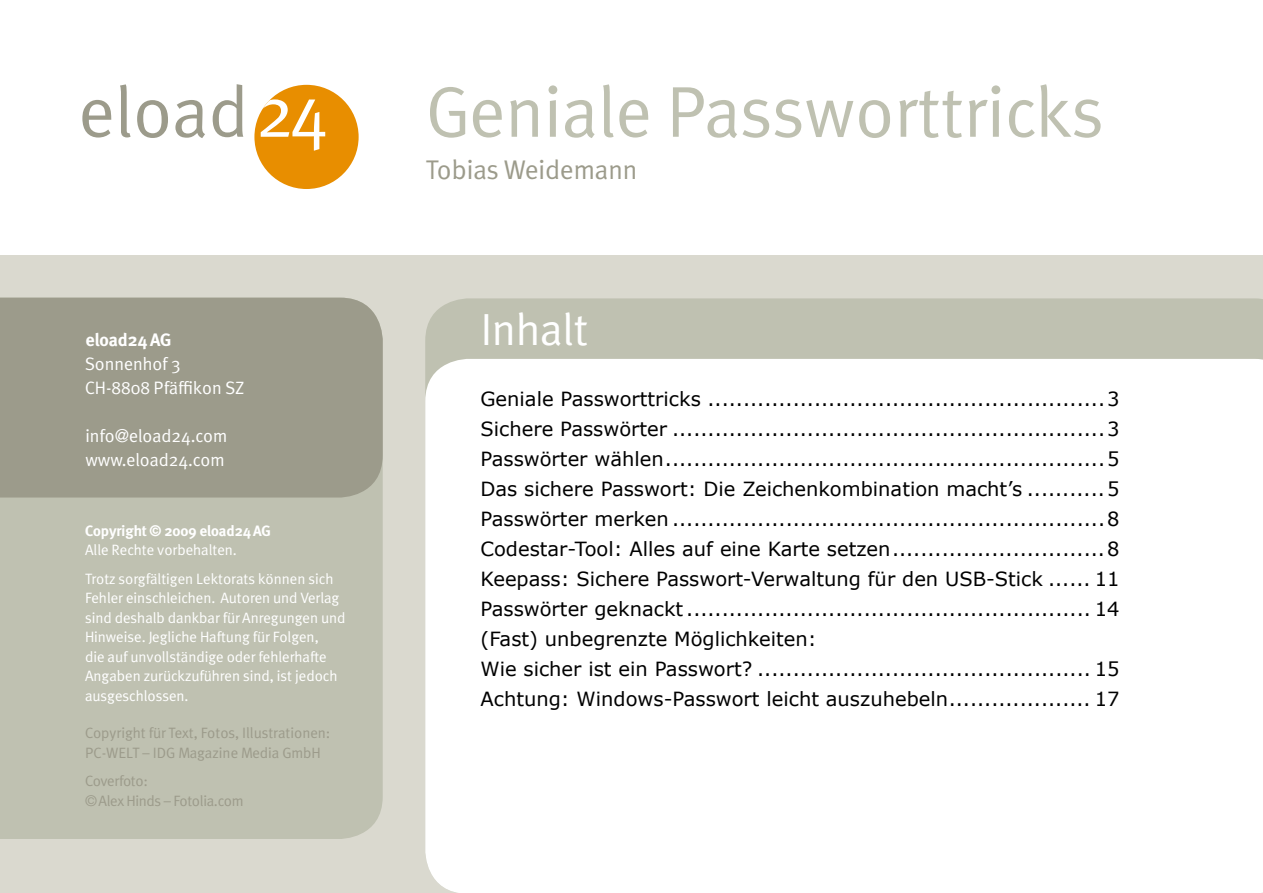
<style>
.page{position:relative;width:1263px;height:893px;background:#fff}
.page>*{position:absolute;margin:0;border:0;box-sizing:border-box;transform-origin:0 0}
.t1{font:72px "Meta";color:#bfc1b1}
.t2{font:72px "Meta";color:#9c9b8b}
.eload_Überschrift_I{font:45px "Meta";color:#fff}
.t3{font:27px "Meta";color:#9c9b8b}
.eload_Inhaltsverzei{font:19.5px "Verdana";color:#000}
.t4{font:18px "Meta";color:#fff}
.t5{font:700 18px "Meta";color:#fff}
.t6{font:15px/19.5px "Meta";color:#fff}
.t7{font:15px "Meta";color:#9c9b8b}
.t8{font:15px "Meta";letter-spacing:-.02em;color:#9c9b8b}
.t9{font:700 15px "Meta";color:#fff}
.s1{color:#fff}
</style>
<div class="page">
<div style="left:254px;top:85px;width:105px;height:104px;background:#e88e00;border-radius:50%"></div>
<div style="left:0;top:255px;width:1263px;height:638px;background:#dad9cf"></div>
<div style="left:0;top:497px;width:383px;height:342px;background:#bfc1b1"></div>
<div style="left:425px;top:298px;width:838px;height:61px;background:#bfc1b1"></div>
<div style="left:0;top:298px;width:383px;height:199px;background:#9c9b8b"></div>
<div style="left:425px;top:359px;width:838px;height:534px;background:#fff"></div>
<h1 class="t2" style="left:79px;top:70px;width:251px">eload<span class="s1">24</span></h1>
<h1 class="t1" style="left:426px;top:70px;width:679px">Geniale Passworttricks</h1>
<h3 class="t3" style="left:426px;top:154px;width:213px">Tobias Weidemann</h3>
<p class="t5" style="left:86px;top:329px;width:87px">eload24 AG</p>
<p class="t4" style="left:85px;top:353px;width:97px">Sonnenhof 3</p>
<p class="t4" style="left:85px;top:377px;width:160px">CH-8808 Pfäffikon SZ</p>
<p class="t4" style="left:86px;top:425px;width:143px">info@eload24.com</p>
<p class="t4" style="left:85px;top:449px;width:141px">www.eload24.com</p>
<p class="t9" style="left:85px;top:522px;width:187px">Copyright © 2009 eload24 AG</p>
<p class="t6" style="left:85px;top:540px;width:153px">Alle Rechte vorbehalten.</p>
<p class="t6" style="left:85px;top:569px;width:262px">Trotz sorgfältigen Lektorats können sich Fehler einschleichen. Autoren und Verlag sind deshalb dankbar für Anregungen und Hinweise. Jegliche Haftung für Folgen,<br>die auf unvollständige oder fehlerhafte Angaben zurückzuführen sind, ist jedoch ausgeschlossen.</p>
<p class="t7" style="left:85px;top:724px;width:247px">Copyright für Text, Fotos, Illustrationen:</p>
<p class="t7" style="left:85px;top:744px;width:237px">PC-WELT – IDG Magazine Media GmbH</p>
<p class="t8" style="left:85px;top:772px;width:64px">Coverfoto:</p>
<p class="t8" style="left:85px;top:792px;width:160px">© Alex Hinds – Fotolia.com</p>
<p class="eload_Überschrift_I" style="left:480px;top:303px;width:109px">Inhalt</p>
<p class="eload_Inhaltsverzei" style="left:480px;top:387px;width:641px">Geniale Passworttricks ........................................................3</p>
<p class="eload_Inhaltsverzei" style="left:480px;top:417px;width:641px">Sichere Passwörter .............................................................3</p>
<p class="eload_Inhaltsverzei" style="left:480px;top:447px;width:641px">Passwörter wählen..............................................................5</p>
<p class="eload_Inhaltsverzei" style="left:480px;top:477px;width:641px">Das sichere Passwort: Die Zeichenkombination macht’s ...........5</p>
<p class="eload_Inhaltsverzei" style="left:480px;top:507px;width:641px">Passwörter merken .............................................................8</p>
<p class="eload_Inhaltsverzei" style="left:480px;top:537px;width:641px">Codestar-Tool: Alles auf eine Karte setzen..............................8</p>
<p class="eload_Inhaltsverzei" style="left:480px;top:567px;width:641px">Keepass: Sichere Passwort-Verwaltung für den USB-Stick ...... 11</p>
<p class="eload_Inhaltsverzei" style="left:480px;top:597px;width:641px">Passwörter geknackt......................................................... 14</p>
<p class="eload_Inhaltsverzei" style="left:480px;top:627px;width:338px">(Fast) unbegrenzte Möglichkeiten:</p>
<p class="eload_Inhaltsverzei" style="left:480px;top:657px;width:641px">Wie sicher ist ein Passwort? ............................................... 15</p>
<p class="eload_Inhaltsverzei" style="left:480px;top:687px;width:641px">Achtung: Windows-Passwort leicht auszuhebeln.................... 17</p>
</div>
